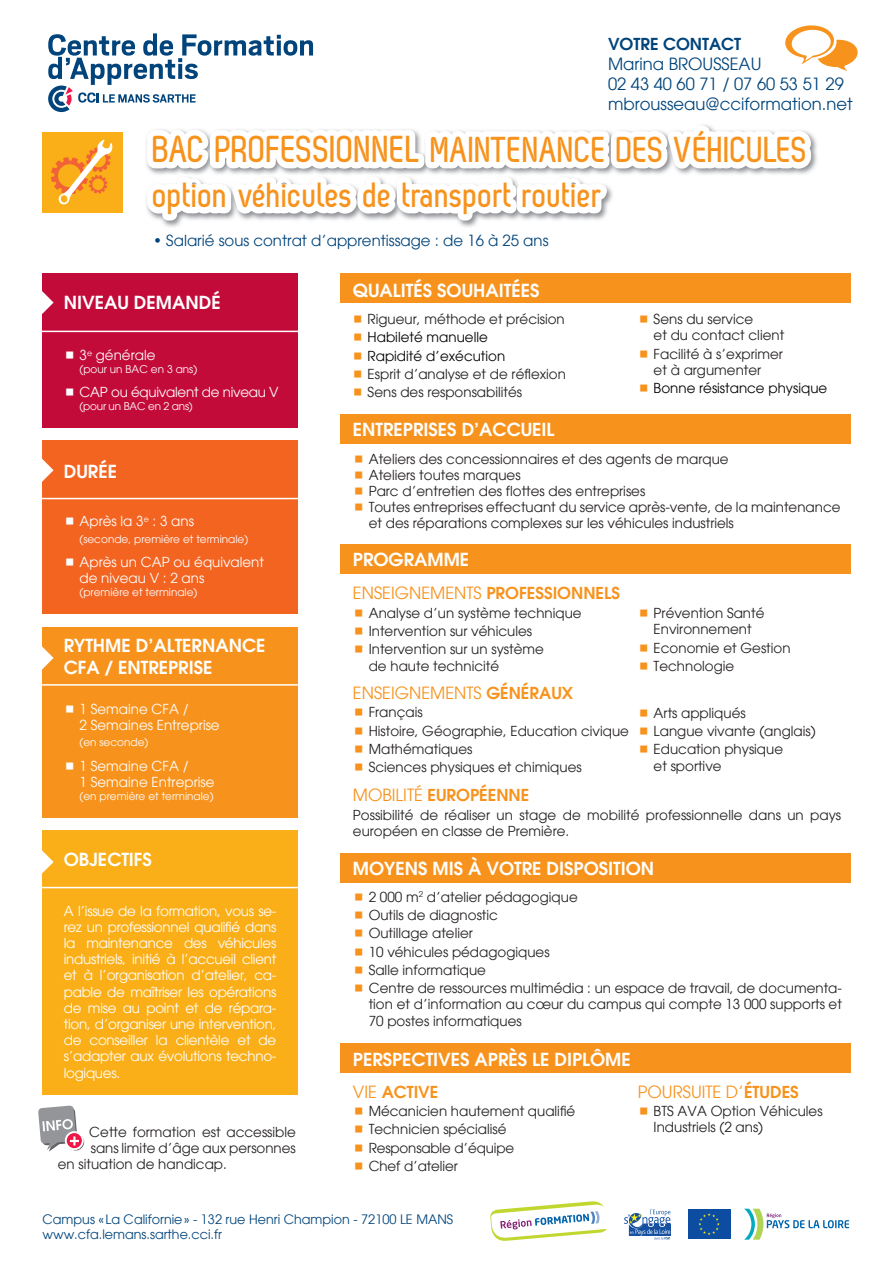
<style>
.page{position:relative;width:893px;height:1263px;background:#fff}
.page>*{position:absolute;margin:0;border:0;box-sizing:border-box;transform-origin:0 0}
.t1{font:700 36px/45px "Zag";color:#f7931d}
.t2{font:600 18px/21.6px "Avant Garde";color:#fff}
.t3{font:16.5px/19.8px "Avant Garde";color:#00447b}
.t4{font:600 16.5px "Avant Garde";color:#f7931d}
.t5{font:16.5px "Avant Garde";color:#f7931d}
.t6{font:600 16.5px "Avant Garde";color:#00447b}
.t7{font:15px "Avant Garde";color:#00447b}
.t8{font:13.5px/18.3px "Avant Garde";color:#231f20}
.t9{font:13.5px/16.2px "Avant Garde";color:#fff}
.t10{font:13.5px/18.3px "Avant Garde";color:#000}
.t11{font:13.5px "Avant Garde";letter-spacing:-.02em;color:#fff}
.t12{font:12.75px/15.3px "Avant Garde";color:#00447b}
.t13{font:10.5px "Avant Garde";color:#fff}
.t14{font:10.5px "Avant Garde";letter-spacing:-.02em;color:#fff}
.s1{font-size:37.5px}
.s2{font-weight:400}
.s3{font-weight:600}
</style>
<div class="page">
<div style="left:340px;top:853px;width:510px;height:30px;background:#f7931d"></div>
<div style="left:67px;top:1133px;width:17px;height:17px;background:#737375;border-radius:50%"></div>
<svg style="left:66px;top:1132px;width:17px;height:17px"></svg>
<div style="left:65px;top:1131px;width:19px;height:19px;border:2px solid #fff;border-radius:50%"></div>
<svg style="left:38px;top:1105px;width:41px;height:47px"></svg>
<div style="left:340px;top:1043px;width:510px;height:29px;background:#f7931d"></div>
<div style="left:340px;top:414px;width:510px;height:30px;background:#f7931d"></div>
<div style="left:340px;top:545px;width:510px;height:29px;background:#f7931d"></div>
<div style="left:43px;top:273px;width:255px;height:154px;background:#c30b3a"></div>
<hr style="left:21px;top:331px;width:278px;height:1px;background:#fff">
<div style="left:43px;top:440px;width:255px;height:174px;background:#f36421"></div>
<hr style="left:21px;top:498px;width:278px;height:1px;background:#fff">
<svg style="left:42px;top:458px;width:12px;height:24px"></svg>
<div style="left:43px;top:627px;width:255px;height:190px;background:#f7931d"></div>
<hr style="left:21px;top:684px;width:278px;height:2px;background:#fff">
<svg style="left:42px;top:646px;width:12px;height:24px"></svg>
<svg style="left:624px;top:1209px;width:47px;height:31px"></svg>
<svg style="left:730px;top:1209px;width:1px;height:30px"></svg>
<div style="left:688px;top:1209px;width:42px;height:30px;background:#0d4da1"></div>
<svg style="left:698px;top:1213px;width:22px;height:22px"></svg>
<svg style="left:744px;top:1209px;width:105px;height:31px"></svg>
<svg style="left:490px;top:1201px;width:117px;height:40px"></svg>
<div style="left:43px;top:830px;width:255px;height:264px;background:#faaf18"></div>
<hr style="left:21px;top:887px;width:278px;height:1px;background:#fff">
<svg style="left:42px;top:850px;width:12px;height:24px"></svg>
<svg style="left:42px;top:25px;width:816px;height:298px"></svg>
<p class="t6" style="left:608px;top:33px;width:134px">VOTRE CONTACT</p>
<p class="t3" style="left:608px;top:54px;width:246px">Marina BROUSSEAU<br>02 43 40 60 71 / 07 60 53 51 29 mbrousseau@cciformation.net</p>
<h1 class="t1" style="left:153px;top:127px;width:656px"><span class="s1">BAC PROFESSIONNEL</span> MAINTENANCE DES VÉHICULES option véhicules de transport routier</h1>
<p class="t7" style="left:153px;top:232px;width:397px">• Salarié sous contrat d’apprentissage : de 16 à 25 ans</p>
<h2 class="t2" style="left:64px;top:291px;width:158px">NIVEAU DEMANDÉ</h2>
<p class="t9" style="left:80px;top:347px;width:77px">3<sup>e</sup> générale</p>
<p class="t13" style="left:80px;top:363px;width:119px">(pour un BAC en 3 ans)</p>
<p class="t11" style="left:80px;top:384px;width:201px">CAP ou équivalent de niveau V</p>
<p class="t14" style="left:80px;top:400px;width:115px">(pour un BAC en 2 ans)</p>
<h2 class="t2" style="left:64px;top:460px;width:55px">DURÉE</h2>
<p class="t9" style="left:80px;top:513px;width:116px">Après la 3<sup>e</sup> : 3 ans</p>
<p class="t13" style="left:80px;top:532px;width:170px">(seconde, première et terminale)</p>
<p class="t9" style="left:80px;top:554px;width:186px">Après un CAP ou équivalent de niveau V : 2 ans</p>
<p class="t13" style="left:80px;top:586px;width:119px">(première et terminale)</p>
<h2 class="t2" style="left:64px;top:634px;width:203px">RYTHME D’ALTERNANCE<br>CFA / ENTREPRISE</h2>
<p class="t9" style="left:80px;top:701px;width:142px">1 Semaine CFA /<br>2 Semaines Entreprise</p>
<p class="t13" style="left:80px;top:736px;width:70px">(en seconde)</p>
<p class="t9" style="left:80px;top:758px;width:136px">1 Semaine CFA /<br>1 Semaine Entreprise</p>
<p class="t13" style="left:80px;top:789px;width:135px">(en première et terminale)</p>
<h2 class="t2" style="left:64px;top:848px;width:90px">OBJECTIFS</h2>
<p class="t9" style="left:64px;top:902px;width:214px;text-align:justify">A l’issue de la formation, vous se&shy;rez un professionnel qualifié dans la maintenance des véhicules industriels, initié à l’accueil client et à l’organisation d’atelier, ca&shy;pable de maîtriser les opérations de mise au point et de répara&shy;tion, d’organiser une intervention, de conseiller la clientèle et de s’adapter aux évolutions techno&shy;logiques.</p>
<p class="t8" style="left:89px;top:1123px;width:208px">Cette formation est accessible</p>
<p class="t8" style="left:91px;top:1139px;width:207px">sans limite d’âge aux personnes</p>
<p class="t8" style="left:58px;top:1155px;width:171px">en situation de handicap.</p>
<h2 class="t2" style="left:353px;top:279px;width:188px">QUALITÉS SOUHAITÉES</h2>
<p class="t8" style="left:368px;top:310px;width:199px">Rigueur, méthode et précision</p>
<p class="t10" style="left:368px;top:328px;width:139px">Habileté manuelle<br>Rapidité d’exécution</p>
<p class="t8" style="left:368px;top:365px;width:200px">Esprit d’analyse et de réflexion<br>Sens des responsabilités</p>
<p class="t8" style="left:654px;top:311px;width:132px;line-height:16.2px">Sens du service<br>et du contact client</p>
<p class="t8" style="left:654px;top:345px;width:131px;line-height:16.2px">Facilité à s’exprimer et à argumenter</p>
<p class="t10" style="left:654px;top:379px;width:175px">Bonne résistance physique</p>
<h2 class="t2" style="left:353px;top:418px;width:203px">ENTREPRISES D’ACCUEIL</h2>
<p class="t8" style="left:369px;top:450px;width:473px;line-height:16.2px">Ateliers des concessionnaires et des agents de marque<br>Ateliers toutes marques<br>Parc d’entretien des flottes des entreprises<br>Toutes entreprises effectuant du service après-vente, de la maintenance et des réparations complexes sur les véhicules industriels</p>
<h2 class="t2" style="left:353px;top:549px;width:118px">PROGRAMME</h2>
<p class="t4" style="left:353px;top:582px;width:269px"><span class="s2">ENSEIGNEMENTS</span> PROFESSIONNELS</p>
<p class="t8" style="left:369px;top:604px;width:214px">Analyse d’un système technique<br>Intervention sur véhicules<br>Intervention sur un système</p>
<p class="t8" style="left:369px;top:656px;width:132px">de haute technicité</p>
<p class="t5" style="left:353px;top:683px;width:222px">ENSEIGNEMENTS <span class="s3">GÉNÉRAUX</span></p>
<p class="t8" style="left:369px;top:703px;width:262px">Français<br>Histoire, Géographie, Education civique<br>Mathématiques<br>Sciences physiques et chimiques</p>
<p class="t8" style="left:654px;top:605px;width:112px;line-height:16.2px">Prévention Santé<br>Environnement</p>
<p class="t8" style="left:654px;top:638px;width:138px">Economie et Gestion<br>Technologie</p>
<p class="t8" style="left:654px;top:704px;width:164px">Arts appliqués<br>Langue vivante (anglais)<br>Education physique</p>
<p class="t8" style="left:654px;top:756px;width:69px">et sportive</p>
<p class="t4" style="left:353px;top:784px;width:178px"><span class="s2">MOBILITÉ</span> EUROPÉENNE</p>
<p class="t8" style="left:353px;top:807px;width:490px;line-height:16.2px">Possibilité de réaliser un stage de mobilité professionnelle dans un pays européen en classe de Première.</p>
<h2 class="t2" style="left:353px;top:857px;width:303px">MOYENS MIS À VOTRE DISPOSITION</h2>
<p class="t8" style="left:369px;top:887px;width:475px">2 000 m<sup>2</sup> d’atelier pédagogique<br>Outils de diagnostic<br>Outillage atelier<br>10 véhicules pédagogiques<br>Salle informatique<br>Centre de ressources multimédia : un espace de travail, de documenta-</p>
<p class="t8" style="left:369px;top:996px;width:475px;line-height:16.2px">tion et d’information au cœur du campus qui compte 13 000 supports et<br>70 postes informatiques</p>
<h2 class="t2" style="left:353px;top:1049px;width:279px">PERSPECTIVES APRÈS LE DIPLÔME</h2>
<p class="t4" style="left:353px;top:1081px;width:87px"><span class="s2">VIE</span> ACTIVE</p>
<p class="t8" style="left:369px;top:1102px;width:208px">Mécanicien hautement qualifié<br>Technicien spécialisé<br>Responsable d’équipe<br>Chef d’atelier</p>
<p class="t5" style="left:638px;top:1082px;width:162px">POURSUITE D’<span class="s3">ÉTUDES</span></p>
<p class="t8" style="left:654px;top:1103px;width:171px;line-height:16.2px">BTS AVA Option Véhicules<br>Industriels (2 ans)</p>
<p class="t12" style="left:43px;top:1211px;width:412px">Campus « La Californie » - 132 rue Henri Champion - 72100 LE MANS www.cfa.lemans.sarthe.cci.fr</p>
</div>
